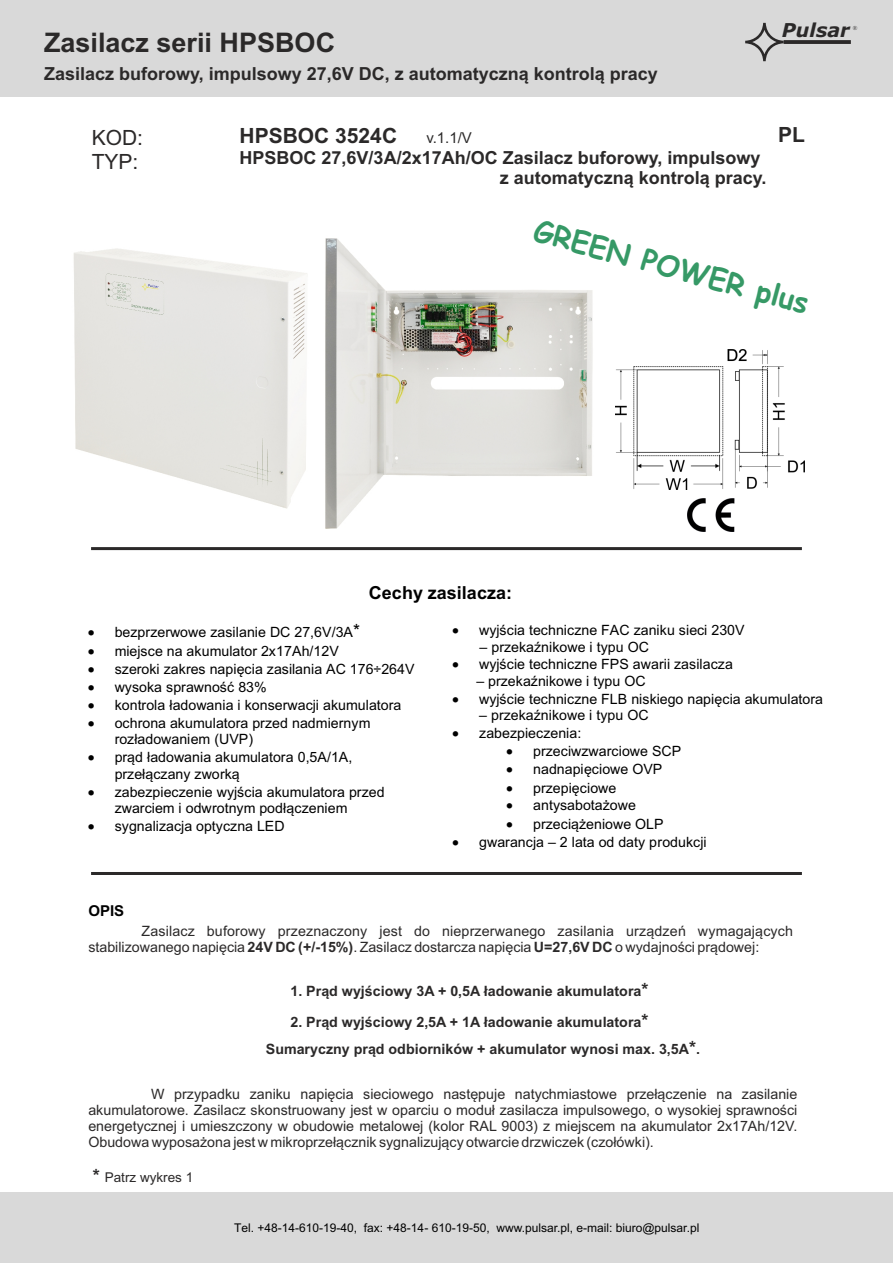
<style>
.page{position:relative;width:893px;height:1263px;background:#fff}
.page>*{position:absolute;margin:0;border:0;box-sizing:border-box;transform-origin:0 0}
.t1{font:700 29.25px "Comic Sans MS";color:#369966}
.t2{font:700 27px "Arial";color:#2b2929}
.t3{font:700 21px "Arial";color:#2b2929}
.t4{font:21px/23.4px "Arial";color:#2b2929}
.t5{font:italic 700 19.05px "Verdana";color:#2b2929}
.t6{font:700 18px/20.1px "Arial";color:#2b2929}
.t7{font:700 18px "Arial";letter-spacing:.005em;color:#000}
.t8{font:15px "Arial";color:#2b2929}
.t9{font:700 15px "Arial";color:#000}
.t10{font:14.25px/16.4px "Arial";color:#000}
.t11{font:14.25px/15.9px "Arial";color:#2b2929}
.t12{font:700 14.25px/27.6px "Arial";color:#2b2929}
.t13{font:13.5px "Arial";color:#2b2929}
.t14{font:12px "Arial";color:#000}
.t15{font:6.15px "Times New Roman";color:#2b2929}
.s1{font-size:18px}
.s2{font-weight:700}
.s3{font-weight:700;font-size:18px}
</style>
<div class="page">
<img style="left:616px;top:350px;width:189px;height:140px">
<hr style="left:91px;top:547px;width:711px;height:3px;background:#2b2929">
<hr style="left:91px;top:872px;width:711px;height:3px;background:#2b2929">
<div style="left:0;top:1192px;width:893px;height:71px;background:#d9d9d9"></div>
<div style="left:0;top:0;width:893px;height:97px;background:#d9d9d9"></div>
<svg style="left:745px;top:23px;width:39px;height:38px"></svg>
<hr style="left:784px;top:40px;width:67px;height:4px;background:#333131">
<img style="left:73px;top:248px;width:234px;height:261px">
<img style="left:325px;top:238px;width:268px;height:291px">
<img style="left:688px;top:499px;width:46px;height:33px">
<h2 class="t2" style="left:44px;top:32px;width:293px">Zasilacz serii HPSBOC</h2>
<p class="t6" style="left:44px;top:65px;width:615px">Zasilacz buforowy, impulsowy 27,6V DC, z automatyczną kontrolą pracy</p>
<h3 class="t5" style="left:782px;top:22px;width:69px">Pulsar</h3>
<p class="t15" style="left:853px;top:25px;width:6px">®</p>
<h3 class="t4" style="left:92px;top:128px;width:53px">KOD:<br>TYP:</h3>
<h3 class="t3" style="left:240px;top:128px;width:159px">HPSBOC 3524C</h3>
<p class="t8" style="left:426px;top:133px;width:47px">v.1.1/V</p>
<p class="t6" style="left:500px;top:150px;width:268px;text-indent:-260px">HPSBOC 27,6V/3A/2x17Ah/OC Zasilacz buforowy, impulsowy z automatyczną kontrolą pracy.</p>
<h3 class="t3" style="left:778px;top:127px;width:28px">PL</h3>
<h1 class="t1" style="left:538px;top:218px;width:285px;rotate:15deg">GREEN POWER plus</h1>
<p class="t7" style="left:369px;top:586px;width:145px">Cechy zasilacza:</p>
<p class="t10" style="left:88px;top:625px;width:274px">• bezprzerwowe zasilanie DC 27,6V/3A<span class="s1">*</span></p>
<p class="t10" style="left:88px;top:644px;width:253px">• miejsce na akumulator 2x17Ah/12V</p>
<p class="t10" style="left:88px;top:662px;width:328px">• szeroki zakres napięcia zasilania AC 176÷264V</p>
<p class="t10" style="left:88px;top:680px;width:181px">• wysoka sprawność 83%</p>
<p class="t10" style="left:88px;top:698px;width:315px">• kontrola ładowania i konserwacji akumulatora</p>
<p class="t10" style="left:115px;top:716px;width:257px;text-indent:-27px">• ochrona akumulatora przed nadmiernym rozładowaniem (UVP)</p>
<p class="t10" style="left:115px;top:750px;width:239px;text-indent:-27px">• prąd ładowania akumulatora 0,5A/1A, przełączany zworką</p>
<p class="t10" style="left:115px;top:785px;width:272px;text-indent:-27px">• zabezpieczenie wyjścia akumulatora przed zwarciem i odwrotnym podłączeniem</p>
<p class="t10" style="left:88px;top:819px;width:199px">• sygnalizacja optyczna LED</p>
<p class="t10" style="left:452px;top:623px;width:294px">• wyjścia techniczne FAC zaniku sieci 230V</p>
<p class="t10" style="left:480px;top:640px;width:171px">– przekaźnikowe i typu OC</p>
<p class="t10" style="left:452px;top:658px;width:282px">• wyjście techniczne FPS awarii zasilacza</p>
<p class="t10" style="left:476px;top:674px;width:171px">– przekaźnikowe i typu OC</p>
<p class="t10" style="left:452px;top:692px;width:372px">• wyjście techniczne FLB niskiego napięcia akumulatora</p>
<p class="t10" style="left:479px;top:708px;width:171px">– przekaźnikowe i typu OC</p>
<p class="t10" style="left:452px;top:726px;width:131px">• zabezpieczenia:</p>
<p class="t10" style="left:506px;top:744px;width:177px">• przeciwzwarciowe SCP</p>
<p class="t10" style="left:506px;top:762px;width:158px">• nadnapięciowe OVP</p>
<p class="t10" style="left:506px;top:781px;width:112px">• przepięciowe</p>
<p class="t10" style="left:506px;top:799px;width:131px">• antysabotażowe</p>
<p class="t10" style="left:506px;top:817px;width:159px">• przeciążeniowe OLP</p>
<p class="t10" style="left:452px;top:835px;width:256px">• gwarancja – 2 lata od daty produkcji</p>
<p class="t9" style="left:88px;top:905px;width:37px">OPIS</p>
<p class="t11" style="left:88px;top:924px;width:706px;text-indent:53px">Zasilacz buforowy przeznaczony jest do nieprzerwanego zasilania urządzeń wymagających stabilizowanego napięcia <span class="s2">24V DC (+/-15%)</span>. Zasilacz dostarcza napięcia <span class="s2">U=27,6V DC</span> o wydajności prądowej:</p>
<p class="t12" style="left:290px;top:979px;width:359px">1. Prąd wyjściowy 3A + 0,5A ładowanie akumulatora<span class="s1">*</span></p>
<p class="t12" style="left:266px;top:1009px;width:436px;text-indent:25px">2. Prąd wyjściowy 2,5A + 1A ładowanie akumulatora<span class="s1">*<br></span>Sumaryczny prąd odbiorników + akumulator wynosi max. 3,5A<span class="s1">*</span>.</p>
<p class="t11" style="left:88px;top:1087px;width:710px;text-align:justify;text-indent:63px">W przypadku zaniku napięcia sieciowego następuje natychmiastowe przełączenie na zasilanie akumulatorowe. Zasilacz skonstruowany jest w oparciu o moduł zasilacza impulsowego, o wysokiej sprawności energetycznej i umieszczony w obudowie metalowej (kolor RAL 9003) z miejscem na akumulator 2x17Ah/12V.<br>Obudowa wyposażona jest w mikroprzełącznik sygnalizujący otwarcie drzwiczek (czołówki).</p>
<p class="t13" style="left:93px;top:1172px;width:102px"><span class="s3">*</span> Patrz wykres 1</p>
<p class="t14" style="left:234px;top:1224px;width:467px">Tel. +48-14-610-19-40, fax: +48-14- 610-19-50, www.pulsar.pl, e-mail: biuro@pulsar.pl</p>
</div>
